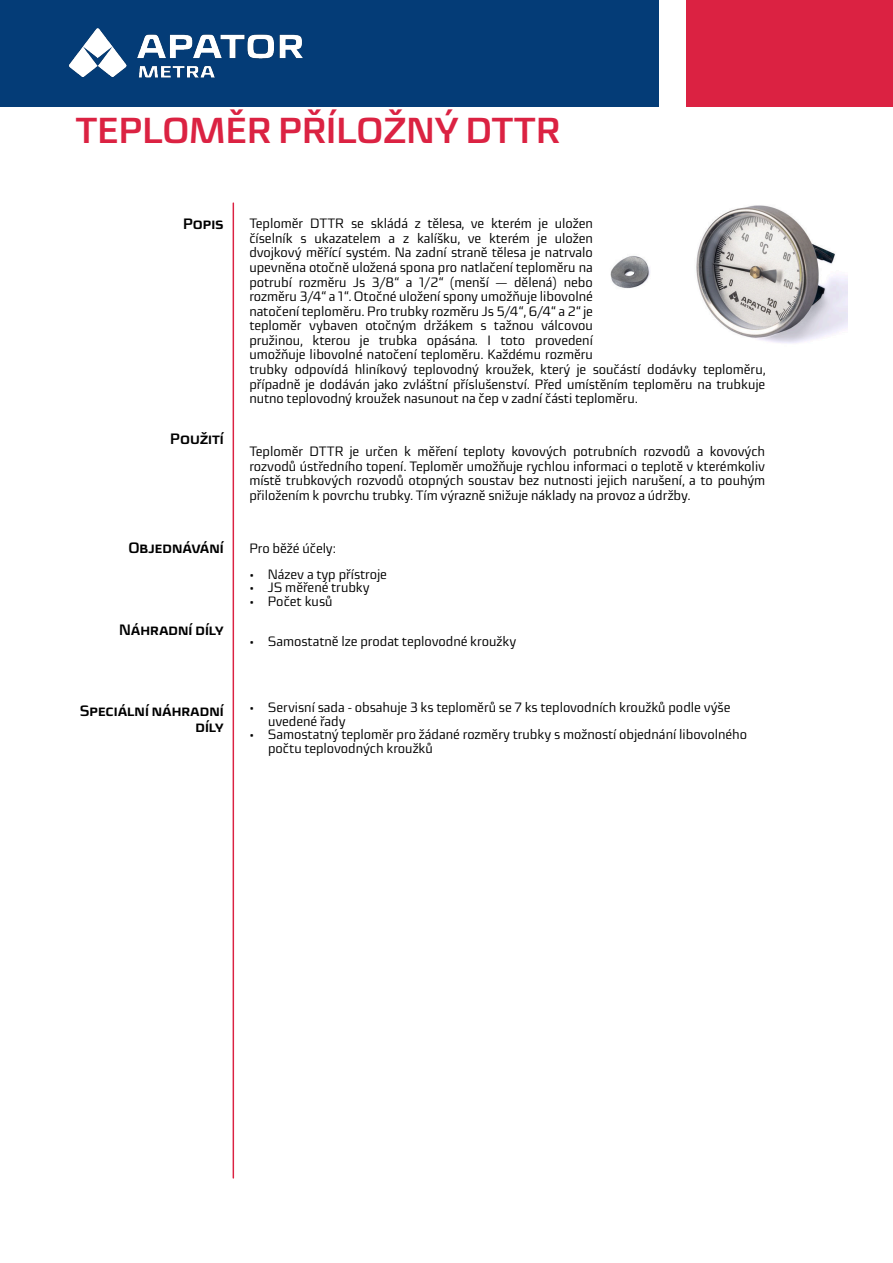
<style>
.page{position:relative;width:893px;height:1263px;background:#fff}
.page>*{position:absolute;margin:0;border:0;box-sizing:border-box;transform-origin:0 0}
.t1{font:700 36px "Sica";letter-spacing:-.005em;color:#db2242}
.t2{font:700 15px/16.2px "Sica";letter-spacing:-.005em;color:#000;text-align:right}
.t3{font:13.5px/14.5px "Sica";color:#000}
</style>
<div class="page">
<div style="left:0;top:0;width:659px;height:106px;background:#043c77"></div>
<div style="left:687px;top:0;width:206px;height:106px;background:#db2242"></div>
<img style="left:68px;top:28px;width:235px;height:50px">
<hr style="left:233px;top:203px;width:1px;height:975px;background:#db2242">
<img style="left:610px;top:205px;width:237px;height:138px">
<h1 class="t1" style="left:76px;top:116px;width:486px">TEPLOMĚR PŘÍLOŽNÝ DTTR</h1>
<p class="t2" style="left:183px;top:218px;width:42px">Popis</p>
<p class="t2" style="left:170px;top:432px;width:55px">Použití</p>
<p class="t2" style="left:128px;top:542px;width:97px">Objednávání</p>
<p class="t2" style="left:119px;top:623px;width:106px">Náhradní díly</p>
<p class="t2" style="left:80px;top:704px;width:146px">Speciální náhradní díly</p>
<p class="t3" style="left:249px;top:218px;width:518px">Teploměr DTTR se skládá z tělesa, ve kterém je uložen<br>číselník s ukazatelem a z kalíšku, ve kterém je uložen<br>dvojkový měřící systém. Na zadní straně tělesa je natrvalo<br>upevněna otočně uložená spona pro natlačení teploměru na<br>potrubí rozměru Js 3/8“ a 1/2“ (menší — dělená) nebo<br>rozměru 3/4“ a 1“. Otočné uložení spony umožňuje libovolné<br>natočení teploměru. Pro trubky rozměru Js 5/4“, 6/4“ a 2“ je<br>teploměr vybaven otočným držákem s tažnou válcovou<br>pružinou, kterou je trubka opásána. I toto provedení<br>umožňuje libovolné natočení teploměru. Každému rozměru<br>trubky odpovídá hliníkový teplovodný kroužek, který je součástí dodávky teploměru, případně je dodáván jako zvláštní příslušenství. Před umístěním teploměru na trubkuje nutno teplovodný kroužek nasunout na čep v zadní části teploměru.</p>
<p class="t3" style="left:249px;top:446px;width:517px;text-align:justify">Teploměr DTTR je určen k měření teploty kovových potrubních rozvodů a kovových rozvodů ústředního topení. Teploměr umožňuje rychlou informaci o teplotě v kterémkoliv místě trubkových rozvodů otopných soustav bez nutnosti jejich narušení, a to pouhým přiložením k povrchu trubky. Tím výrazně snižuje náklady na provoz a údržby.</p>
<p class="t3" style="left:249px;top:542px;width:88px">Pro běžé účely:</p>
<p class="t3" style="left:249px;top:568px;width:139px">• Název a typ přístroje</p>
<p class="t3" style="left:249px;top:581px;width:122px">• JS měřené trubky</p>
<p class="t3" style="left:249px;top:595px;width:85px">• Počet kusů</p>
<p class="t3" style="left:249px;top:635px;width:268px">• Samostatně lze prodat teplovodné kroužky</p>
<p class="t3" style="left:268px;top:702px;width:464px;line-height:13.5px;text-indent:-19px">• Servisní sada - obsahuje 3 ks teploměrů se 7 ks teplovodních kroužků podle výše uvedené řady</p>
<p class="t3" style="left:268px;top:729px;width:480px;line-height:13.5px;text-indent:-19px">• Samostatný teploměr pro žádané rozměry trubky s možností objednání libovolného počtu teplovodných kroužků</p>
</div>
